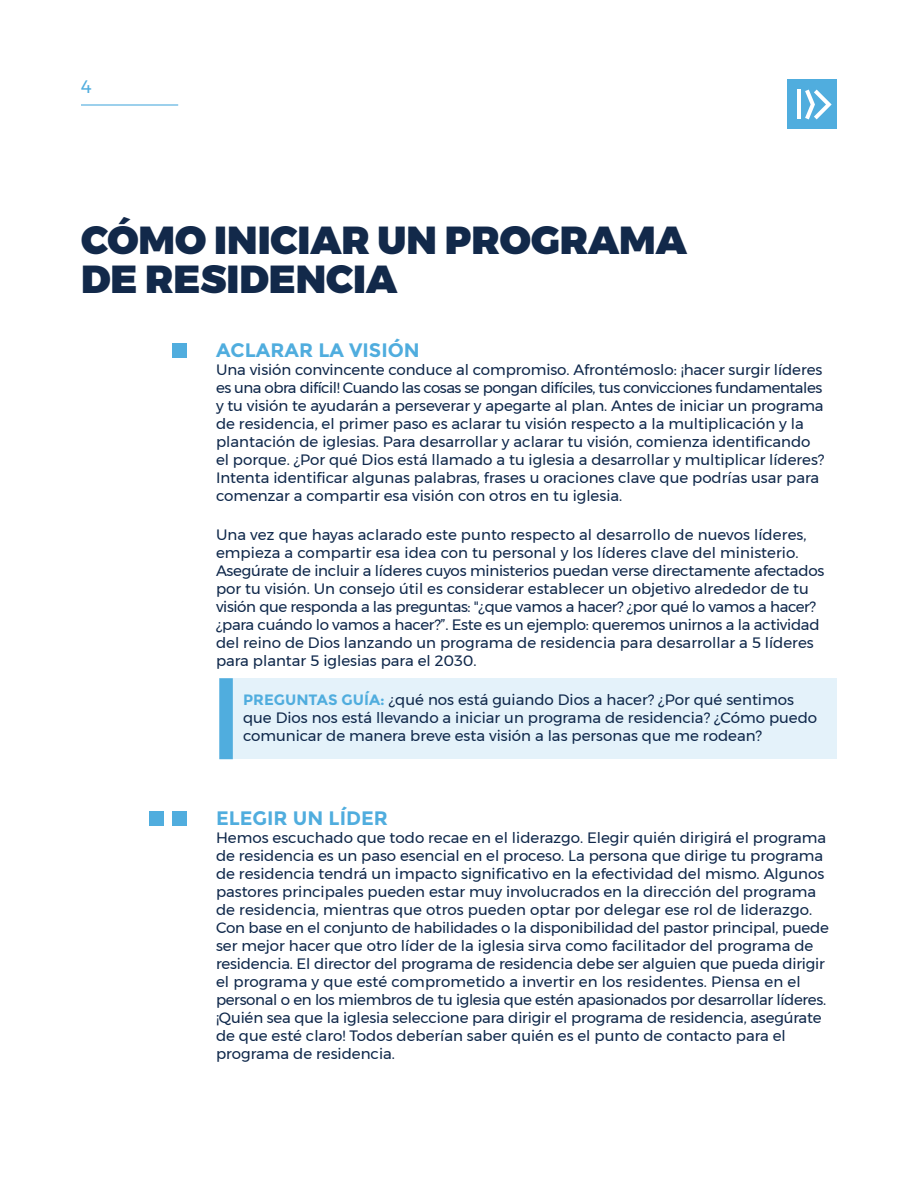
<style>
.page{position:relative;width:918px;height:1188px;background:#fff}
.page>*{position:absolute;margin:0;border:0;box-sizing:border-box;transform-origin:0 0}
.t1{font:900 39px/39px "Montserrat";color:#12294a}
.t2{font:700 19.5px "Montserrat";color:#50adde}
.t3{font:18px "Montserrat";color:#50adde}
.t4{font:15px/18px "Montserrat";color:#0e274a}
.s1{font-weight:700;color:#50adde}
</style>
<div class="page">
<hr style="left:81px;top:104px;width:97px;height:2px;background:#50adde">
<div style="left:788px;top:80px;width:49px;height:49px;background:#50adde"></div>
<hr style="left:797px;top:90px;width:4px;height:29px;background:#fff">
<svg style="left:805px;top:90px;width:27px;height:29px"></svg>
<div style="left:220px;top:678px;width:617px;height:81px;background:#e4f2fa"></div>
<div style="left:219px;top:678px;width:14px;height:81px;background:#50adde"></div>
<div style="left:173px;top:344px;width:14px;height:14px;background:#50adde"></div>
<div style="left:150px;top:811px;width:14px;height:14px;background:#50adde"></div>
<div style="left:173px;top:811px;width:14px;height:14px;background:#50adde"></div>
<p class="t3" style="left:81px;top:73px;width:12px">4</p>
<p class="t1" style="left:81px;top:221px;width:608px">CÓMO INICIAR UN PROGRAMA<br>DE RESIDENCIA</p>
<p class="t2" style="left:216px;top:338px;width:205px">ACLARAR LA VISIÓN</p>
<p class="t4" style="left:216px;top:360px;width:610px">Una visión convincente conduce al compromiso. Afrontémoslo: ¡hacer surgir líderes es una obra difícil! Cuando las cosas se pongan difíciles, tus convicciones fundamentales y tu visión te ayudarán a perseverar y apegarte al plan. Antes de iniciar un programa de residencia, el primer paso es aclarar tu visión respecto a la multiplicación y la plantación de iglesias. Para desarrollar y aclarar tu visión, comienza identificando el porque. ¿Por qué Dios está llamado a tu iglesia a desarrollar y multiplicar líderes?<br>Intenta identificar algunas palabras, frases u oraciones clave que podrías usar para comenzar a compartir esa visión con otros en tu iglesia.</p>
<p class="t4" style="left:216px;top:525px;width:610px">Una vez que hayas aclarado este punto respecto al desarrollo de nuevos líderes, empieza a compartir esa idea con tu personal y los líderes clave del ministerio.<br>Asegúrate de incluir a líderes cuyos ministerios puedan verse directamente afectados por tu visión. Un consejo útil es considerar establecer un objetivo alrededor de tu visión que responda a las preguntas: "¿que vamos a hacer? ¿por qué lo vamos a hacer? ¿para cuándo lo vamos a hacer?”. Este es un ejemplo: queremos unirnos a la actividad del reino de Dios lanzando un programa de residencia para desarrollar a 5 líderes para plantar 5 iglesias para el 2030.</p>
<p class="t4" style="left:243px;top:690px;width:576px"><span class="s1">PREGUNTAS GUÍA:</span> ¿qué nos está guiando Dios a hacer? ¿Por qué sentimos que Dios nos está llevando a iniciar un programa de residencia? ¿Cómo puedo comunicar de manera breve esta visión a las personas que me rodean?</p>
<p class="t2" style="left:216px;top:806px;width:174px">ELEGIR UN LÍDER</p>
<p class="t4" style="left:216px;top:828px;width:614px">Hemos escuchado que todo recae en el liderazgo. Elegir quién dirigirá el programa de residencia es un paso esencial en el proceso. La persona que dirige tu programa de residencia tendrá un impacto significativo en la efectividad del mismo. Algunos pastores principales pueden estar muy involucrados en la dirección del programa de residencia, mientras que otros pueden optar por delegar ese rol de liderazgo.<br>Con base en el conjunto de habilidades o la disponibilidad del pastor principal, puede ser mejor hacer que otro líder de la iglesia sirva como facilitador del programa de residencia. El director del programa de residencia debe ser alguien que pueda dirigir el programa y que esté comprometido a invertir en los residentes. Piensa en el personal o en los miembros de tu iglesia que estén apasionados por desarrollar líderes. ¡Quién sea que la iglesia seleccione para dirigir el programa de residencia, asegúrate de que esté claro! Todos deberían saber quién es el punto de contacto para el programa de residencia.</p>
</div>
